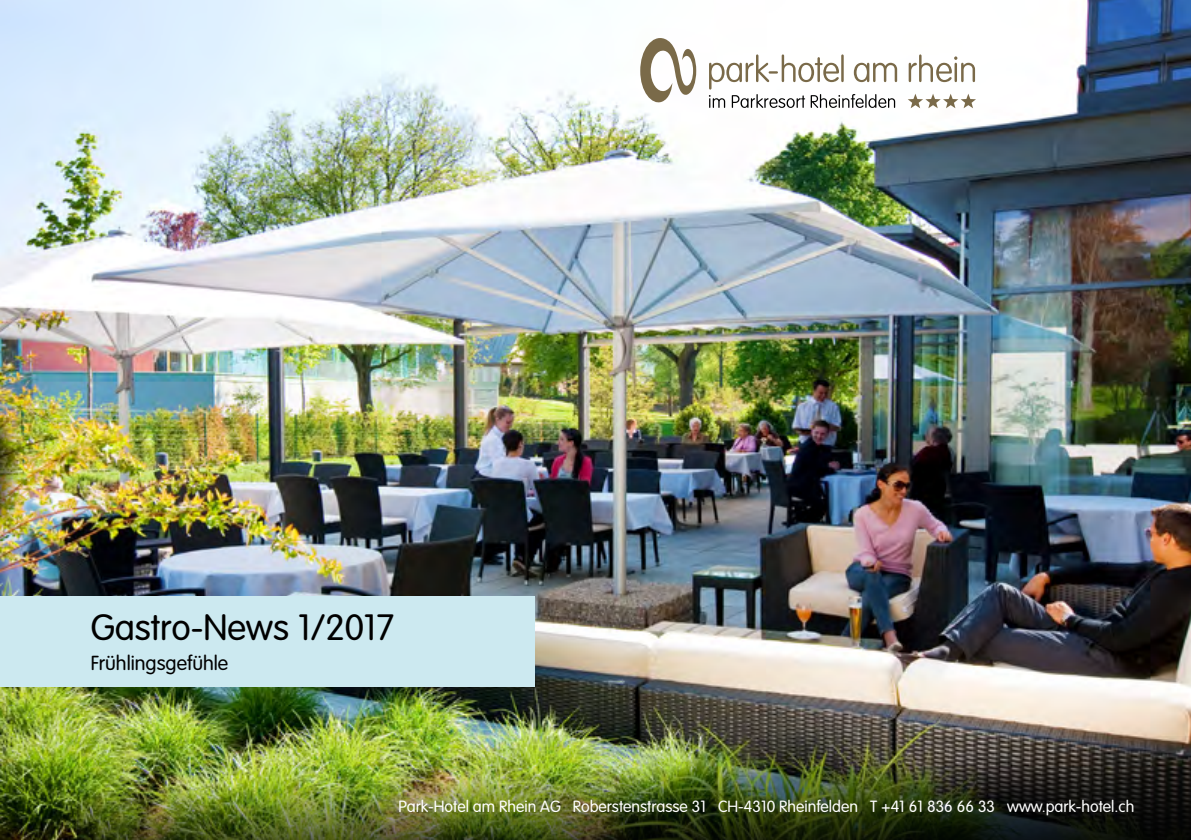
<style>
.page{position:relative;width:1191px;height:840px;background:#fff}
.page>*{position:absolute;margin:0;border:0;box-sizing:border-box;transform-origin:0 0}
.t1{font:300 36px "VAG Rounded LT Pro";color:#000}
.t2{font:300 20px "VAG Rounded LT Pro";color:#000}
.t3{font:300 16px "VAG Rounded LT Pro";color:#fff}
</style>
<div class="page">
<div style="left:0;top:408px;width:23px;height:123px;background:#000;opacity:.75"></div>
<img style="left:0;top:0;width:1px;height:420px">
<img style="left:9px;top:0;width:1182px;height:839px">
<img style="left:600px;top:691px;width:591px;height:85px">
<img style="left:848px;top:17px;width:331px;height:69px">
<h1 class="t1" style="left:91px;top:606px;width:305px">Gastro-News 1/2017</h1>
<p class="t2" style="left:91px;top:651px;width:139px">Frühlingsgefühle</p>
<p class="t3" style="left:398px;top:796px;width:737px">Park-Hotel am Rhein AG Roberstenstrasse 31 CH-4310 Rheinfelden T +41 61 836 66 33 www.park-hotel.ch</p>
</div>
